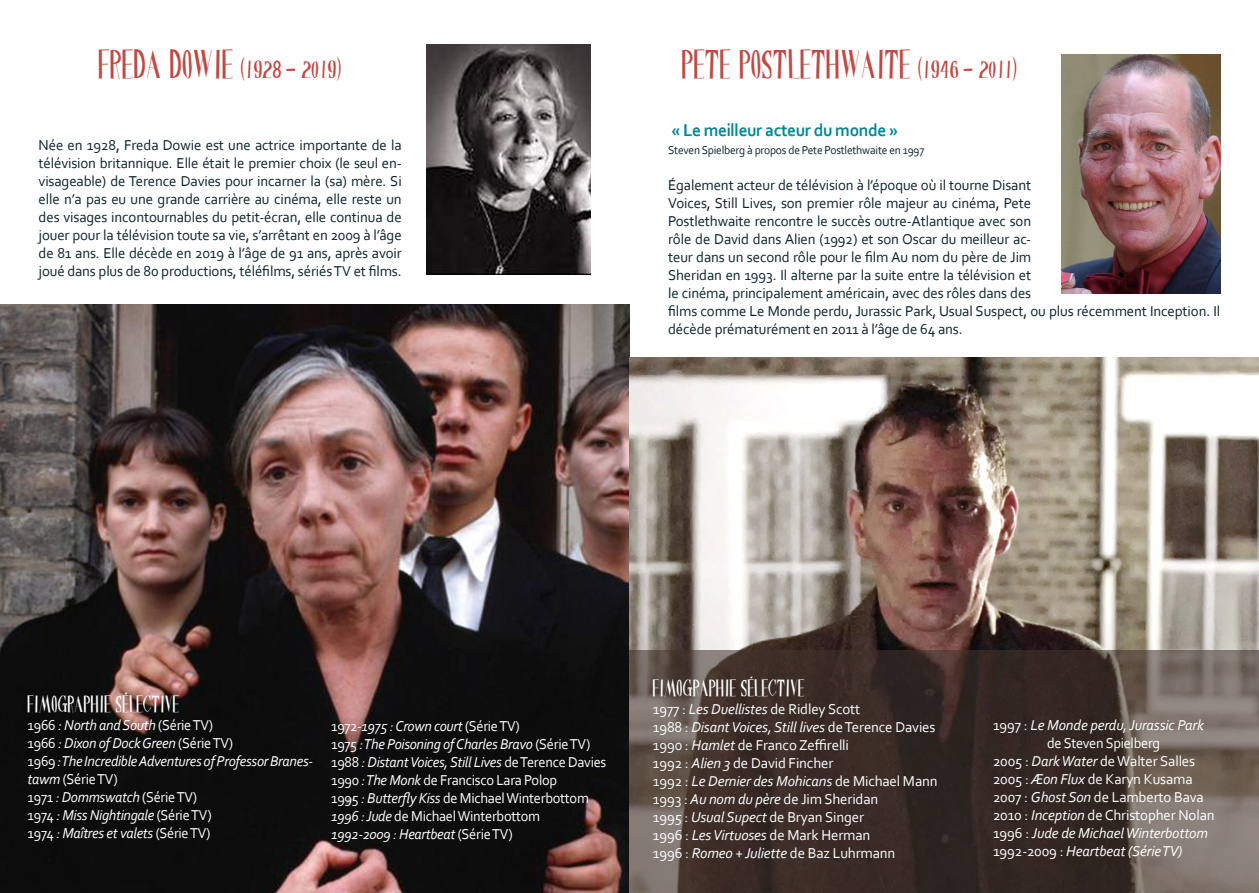
<style>
.page{position:relative;width:1259px;height:893px;background:#fff}
.page>*{position:absolute;margin:0;border:0;box-sizing:border-box;transform-origin:0 0}
.t1{font:36px "Chinese Watch Shop";color:#bf4945}
.t2{font:24px "Chinese Watch Shop";letter-spacing:-.01em;color:#bf4945}
.t3{font:21px "Chinese Watch Shop";color:#fff}
.t4{font:700 18px "Corbel";letter-spacing:-.02em;color:#008791;scale:.96 1}
.t5{font:15px/18px "Corbel";letter-spacing:-.01em;color:#10232a;text-align:justify}
.t6{font:15px "Corbel";letter-spacing:-.01em;color:#fff}
.t7{font:italic 15px/18px "Corbel";letter-spacing:-.02em;color:#fff;scale:.96 1}
.t8{font:italic 15px "Corbel";letter-spacing:-.02em;color:#fff}
.t9{font:15px "Corbel";letter-spacing:-.01em;color:#fff;scale:.96 1}
.t10{font:12px "Corbel";letter-spacing:-.02em;color:#10232a;scale:.96 1}
.s1{font-size:36px}
.s2{font-size:24px}
.s3{font-style:normal}
.s4{font-style:italic}
</style>
<div class="page">
<img style="left:426px;top:45px;width:165px;height:229px">
<img style="left:0;top:304px;width:629px;height:589px">
<img style="left:1061px;top:54px;width:159px;height:239px">
<img style="left:629px;top:357px;width:630px;height:294px">
<svg style="left:629px;top:651px;width:630px;height:242px;background:#4b3e38"></svg>
<p class="t2" style="left:99px;top:56px;width:245px"><span class="s1">FREDA DOWIE</span> (1928 – 2019)</p>
<p class="t5" style="left:39px;top:136px;width:365px">Née en 1928, Freda Dowie est une actrice importante de la télévision britannique. Elle était le premier choix (le seul en&shy;visageable) de Terence Davies pour incarner la (sa) mère. Si elle n’a pas eu une grande carrière au cinéma, elle reste un des visages incontournables du petit-écran, elle continua de jouer pour la télévision toute sa vie, s’arrêtant en 2009 à l’âge de 81 ans. Elle décède en 2019 à l’âge de 91 ans, après avoir joué dans plus de 80 productions, téléfilms, sériés TV et films.</p>
<p class="t1" style="left:682px;top:45px;width:337px">PETE POSTLETHWAITE <span class="s2">(1946 – 2011)</span></p>
<p class="t4" style="left:671px;top:119px;width:238px">« Le meilleur acteur du monde »</p>
<p class="t10" style="left:668px;top:142px;width:268px">Steven Spielberg à propos de Pete Postlethwaite en 1997</p>
<p class="t5" style="left:668px;top:175px;width:554px;text-align:left">Également acteur de télévision à l’époque où il tourne Disant<br>Voices, Still Lives, son premier rôle majeur au cinéma, Pete<br>Postlethwaite rencontre le succès outre-Atlantique avec son<br>rôle de David dans Alien (1992) et son Oscar du meilleur ac-<br>teur dans un second rôle pour le film Au nom du père de Jim<br>Sheridan en 1993. Il alterne par la suite entre la télévision et<br>le cinéma, principalement américain, avec des rôles dans des<br>films comme Le Monde perdu, Jurassic Park, Usual Suspect, ou plus récemment Inception. Il décède prématurément en 2011 à l’âge de 64 ans.</p>
<p class="t3" style="left:28px;top:693px;width:154px">FIMOGRAPHIE SÉLECTIVE</p>
<p class="t7" style="left:28px;top:716px;width:195px"><span class="s3">1966</span> : North and South <span class="s3">(Série TV)</span></p>
<p class="t7" style="left:28px;top:734px;width:216px"><span class="s3">1966</span> : Dixon of Dock Green <span class="s3">(Série TV)</span></p>
<p class="t7" style="left:28px;top:752px;width:299px"><span class="s3">1969</span>: The Incredible Adventures of Professor Branes&shy;tawm <span class="s3">(Série TV)</span></p>
<p class="t9" style="left:28px;top:788px;width:178px">1971 <span class="s4">: Dommswatch</span> (Série TV)</p>
<p class="t7" style="left:28px;top:806px;width:193px"><span class="s3">1974</span> : Miss Nightingale <span class="s3">(Série TV)</span></p>
<p class="t7" style="left:28px;top:824px;width:192px"><span class="s3">1974</span> : Maîtres et valets <span class="s3">(Série TV)</span></p>
<p class="t7" style="left:331px;top:717px;width:198px"><span class="s3">1972</span>-1975 : Crown court <span class="s3">(Série TV)</span></p>
<p class="t7" style="left:331px;top:735px;width:271px"><span class="s3">1975</span> : The Poisoning of Charles Bravo <span class="s3">(Série TV)</span></p>
<p class="t7" style="left:331px;top:753px;width:288px"><span class="s3">1988</span> : Distant Voices, Still Lives <span class="s3">de Terence Davies</span></p>
<p class="t9" style="left:331px;top:771px;width:237px">1990 <span class="s4">: The Monk</span> de Francisco Lara Polop</p>
<p class="t9" style="left:331px;top:789px;width:270px">1995 <span class="s4">: Butterfly Kiss</span> de Michael Winterbottom</p>
<p class="t9" style="left:331px;top:807px;width:219px"><span class="s4">1996 : Jude</span> de Michael Winterbottom</p>
<p class="t7" style="left:331px;top:825px;width:191px">1992-2009 : Heartbeat <span class="s3">(Série TV)</span></p>
<p class="t3" style="left:653px;top:676px;width:154px">FIMOGRAPHIE SÉLECTIVE</p>
<p class="t6" style="left:653px;top:700px;width:209px">1977 : <span class="s4">Les Duellistes</span> de Ridley Scott</p>
<p class="t8" style="left:653px;top:718px;width:284px"><span class="s3">1988 :</span> Disant Voices, Still lives <span class="s3">de Terence Davies</span></p>
<p class="t6" style="left:653px;top:736px;width:198px">1990 : <span class="s4">Hamlet</span> de Franco Zeffirelli</p>
<p class="t6" style="left:653px;top:754px;width:182px">1992 : <span class="s4">Alien 3</span> de David Fincher</p>
<p class="t8" style="left:653px;top:772px;width:286px"><span class="s3">1992 :</span> Le Dernier des Mohicans <span class="s3">de Michael Mann</span></p>
<p class="t6" style="left:653px;top:790px;width:227px">1993 : <span class="s4">Au nom du père</span> de Jim Sheridan</p>
<p class="t6" style="left:653px;top:808px;width:213px">1995 : <span class="s4">Usual Supect</span> de Bryan Singer</p>
<p class="t6" style="left:653px;top:826px;width:219px">1996 : <span class="s4">Les Virtuoses</span> de Mark Herman</p>
<p class="t6" style="left:653px;top:844px;width:244px">1996 : <span class="s4">Romeo + Juliette</span> de Baz Luhrmann</p>
<p class="t8" style="left:993px;top:715px;width:212px"><span class="s3">1997 :</span> Le Monde perdu, Jurassic Park</p>
<p class="t9" style="left:1047px;top:733px;width:119px">de Steven Spielberg</p>
<p class="t6" style="left:993px;top:751px;width:204px">2005 : <span class="s4">Dark Water</span> de Walter Salles</p>
<p class="t6" style="left:993px;top:769px;width:201px">2005 : <span class="s4">Æon Flux</span> de Karyn Kusama</p>
<p class="t6" style="left:993px;top:787px;width:212px">2007 : <span class="s4">Ghost Son</span> de Lamberto Bava</p>
<p class="t6" style="left:993px;top:805px;width:223px">2010 : <span class="s4">Inception</span> de Christopher Nolan</p>
<p class="t8" style="left:993px;top:823px;width:216px"><span class="s3">1996 :</span> Jude de Michael Winterbottom</p>
<p class="t8" style="left:993px;top:841px;width:191px"><span class="s3">1992-2009 :</span> Heartbeat (Série TV)</p>
</div>
